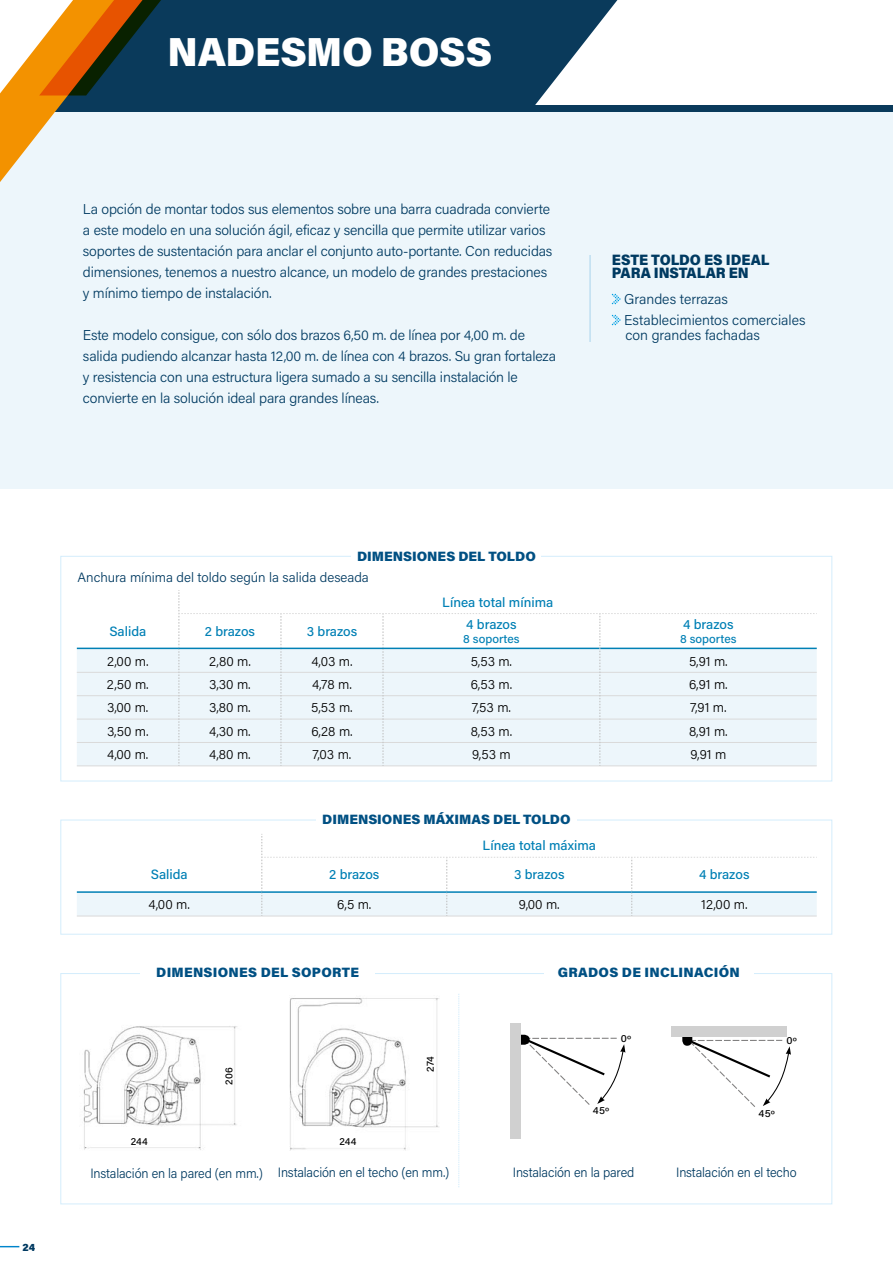
<style>
.page{position:relative;width:893px;height:1263px;background:#fff}
.page>*{position:absolute;margin:0;border:0;box-sizing:border-box;transform-origin:0 0}
.t1{font:900 40.5px "Acumin Pro";letter-spacing:-.01em;color:#fff}
.t2{font:900 15px/13.5px "Acumin Pro";letter-spacing:-.005em;color:#003a61;scale:.95 1}
.t3{font:300 14.25px/21px "Acumin Pro";letter-spacing:-.01em;color:#003a61}
.t4{font:300 13.5px "Acumin Pro";color:#000}
.t5{font:300 13.5px "Acumin Pro";letter-spacing:-.01em;color:#003a61;scale:.95 1}
.t6{font:500 13.5px "Acumin Pro";color:#0080b5}
.t7{font:900 13.5px "Acumin Pro";letter-spacing:.005em;color:#005083}
.t8{font:300 13.5px "Acumin Pro";letter-spacing:-.01em;color:#003a61}
.t9{font:500 12px "Acumin Pro";letter-spacing:.005em;color:#0080b5}
.t10{font:900 10.8px "Acumin Pro";color:#003a61}
.t11{font:500 10.5px "Acumin Pro";color:#000;scale:1.04 1}
.t12{font:500 10.35px "Acumin Pro";color:#000}
</style>
<div class="page">
<svg style="left:0;top:1246px;width:19px;height:1px"></svg>
<img style="left:83px;top:998px;width:356px;height:153px">
<div style="left:0;top:109px;width:893px;height:380px;background:#edf6fb"></div>
<div style="left:60px;top:556px;width:772px;height:225px;border:1px solid #d4edfc"></div>
<div style="left:60px;top:820px;width:772px;height:114px;border:1px solid #d4edfc"></div>
<div style="left:352px;top:551px;width:189px;height:10px;background:#fff"></div>
<div style="left:316px;top:814px;width:260px;height:11px;background:#fff"></div>
<hr style="left:589px;top:255px;width:2px;height:87px;background:#0081c9">
<svg style="left:612px;top:294px;width:9px;height:10px"></svg>
<svg style="left:612px;top:315px;width:9px;height:10px"></svg>
<div style="left:511px;top:1023px;width:10px;height:116px;background:#d0d0d0"></div>
<div style="left:671px;top:1027px;width:116px;height:10px;background:#d0d0d0"></div>
<svg style="left:459px;top:994px;width:1px;height:193px"></svg>
<div style="left:77px;top:649px;width:102px;height:117px;background:#edf6fb"></div>
<hr style="left:77px;top:672px;width:102px;height:1px;background:#dadada">
<hr style="left:77px;top:695px;width:102px;height:1px;background:#dadada">
<hr style="left:77px;top:719px;width:102px;height:1px;background:#dadada">
<hr style="left:77px;top:742px;width:102px;height:1px;background:#dadada">
<hr style="left:77px;top:766px;width:102px;height:1px;background:#dadada">
<hr style="left:179px;top:766px;width:102px;height:1px;background:#dadada">
<hr style="left:281px;top:766px;width:102px;height:1px;background:#dadada">
<hr style="left:383px;top:766px;width:217px;height:1px;background:#dadada">
<hr style="left:600px;top:766px;width:217px;height:1px;background:#dadada">
<hr style="left:77px;top:648px;width:102px;height:1px;background:#0080b5">
<svg style="left:179px;top:590px;width:638px;height:176px"></svg>
<hr style="left:77px;top:916px;width:185px;height:1px;background:#dadada">
<hr style="left:262px;top:916px;width:185px;height:1px;background:#dadada">
<hr style="left:447px;top:916px;width:185px;height:1px;background:#dadada">
<hr style="left:632px;top:916px;width:185px;height:1px;background:#dadada">
<svg style="left:77px;top:834px;width:740px;height:82px"></svg>
<svg style="left:521px;top:1035px;width:104px;height:70px"></svg>
<svg style="left:682px;top:1037px;width:109px;height:70px"></svg>
<div style="left:0;top:105px;width:893px;height:7px;background:#0a3a5b"></div>
<svg style="left:365px;top:0;width:252px;height:105px;fill:#0a3a5b"></svg>
<svg style="left:0;top:0;width:365px;height:182px"></svg>
<h1 class="t1" style="left:167px;top:23px;width:326px">NADESMO BOSS</h1>
<p class="t3" style="left:83px;top:198px;width:471px">La opción de montar todos sus elementos sobre una barra cuadrada convierte a este modelo en una solución ágil, eficaz y sencilla que permite utilizar varios soportes de sustentación para anclar el conjunto auto-portante. Con reducidas dimensiones, tenemos a nuestro alcance, un modelo de grandes prestaciones y mínimo tiempo de instalación.</p>
<p class="t3" style="left:83px;top:324px;width:475px">Este modelo consigue, con sólo dos brazos 6,50 m. de línea por 4,00 m. de salida pudiendo alcanzar hasta 12,00 m. de línea con 4 brazos. Su gran fortaleza y resistencia con una estructura ligera sumado a su sencilla instalación le convierte en la solución ideal para grandes líneas.</p>
<p class="t2" style="left:612px;top:252px;width:167px">ESTE TOLDO ES IDEAL<br>PARA INSTALAR EN</p>
<p class="t3" style="left:624px;top:288px;width:183px">Grandes terrazas<br>Establecimientos comerciales</p>
<p class="t3" style="left:625px;top:324px;width:136px">con grandes fachadas</p>
<p class="t10" style="left:23px;top:1239px;width:14px">24</p>
<p class="t7" style="left:357px;top:546px;width:180px">DIMENSIONES DEL TOLDO</p>
<p class="t8" style="left:78px;top:568px;width:293px">Anchura mínima del toldo según la salida deseada</p>
<p class="t6" style="left:109px;top:621px;width:38px">Salida</p>
<p class="t6" style="left:205px;top:621px;width:52px">2 brazos</p>
<p class="t6" style="left:307px;top:621px;width:52px">3 brazos</p>
<p class="t6" style="left:442px;top:593px;width:113px">Línea total mínima</p>
<p class="t6" style="left:466px;top:614px;width:52px">4 brazos</p>
<p class="t9" style="left:463px;top:630px;width:58px">8 soportes</p>
<p class="t6" style="left:683px;top:614px;width:52px">4 brazos</p>
<p class="t9" style="left:680px;top:630px;width:58px">8 soportes</p>
<p class="t4" style="left:107px;top:651px;width:43px">2,00 m.</p>
<p class="t4" style="left:209px;top:651px;width:43px">2,80 m.</p>
<p class="t4" style="left:311px;top:651px;width:43px">4,03 m.</p>
<p class="t4" style="left:471px;top:651px;width:43px">5,53 m.</p>
<p class="t4" style="left:689px;top:651px;width:40px">5,91 m.</p>
<p class="t4" style="left:107px;top:675px;width:43px">2,50 m.</p>
<p class="t4" style="left:209px;top:675px;width:43px">3,30 m.</p>
<p class="t4" style="left:312px;top:675px;width:41px">4,78 m.</p>
<p class="t4" style="left:471px;top:675px;width:43px">6,53 m.</p>
<p class="t4" style="left:689px;top:675px;width:40px">6,91 m.</p>
<p class="t4" style="left:107px;top:698px;width:43px">3,00 m.</p>
<p class="t4" style="left:209px;top:698px;width:43px">3,80 m.</p>
<p class="t4" style="left:311px;top:698px;width:43px">5,53 m.</p>
<p class="t4" style="left:472px;top:698px;width:41px">7,53 m.</p>
<p class="t4" style="left:690px;top:698px;width:38px">7,91 m.</p>
<p class="t4" style="left:107px;top:722px;width:43px">3,50 m.</p>
<p class="t4" style="left:209px;top:722px;width:43px">4,30 m.</p>
<p class="t4" style="left:311px;top:722px;width:43px">6,28 m.</p>
<p class="t4" style="left:471px;top:722px;width:43px">8,53 m.</p>
<p class="t4" style="left:689px;top:722px;width:40px">8,91 m.</p>
<p class="t4" style="left:107px;top:745px;width:43px">4,00 m.</p>
<p class="t4" style="left:209px;top:745px;width:43px">4,80 m.</p>
<p class="t4" style="left:313px;top:745px;width:40px">7,03 m.</p>
<p class="t4" style="left:472px;top:745px;width:40px">9,53 m</p>
<p class="t4" style="left:690px;top:745px;width:38px">9,91 m</p>
<p class="t7" style="left:322px;top:810px;width:250px">DIMENSIONES MÁXIMAS DEL TOLDO</p>
<p class="t6" style="left:483px;top:836px;width:115px">Línea total máxima</p>
<p class="t6" style="left:151px;top:865px;width:38px">Salida</p>
<p class="t6" style="left:329px;top:865px;width:52px">2 brazos</p>
<p class="t6" style="left:514px;top:865px;width:52px">3 brazos</p>
<p class="t6" style="left:699px;top:865px;width:52px">4 brazos</p>
<p class="t4" style="left:149px;top:895px;width:43px">4,00 m.</p>
<p class="t4" style="left:337px;top:895px;width:36px">6,5 m.</p>
<p class="t4" style="left:519px;top:895px;width:42px">9,00 m.</p>
<p class="t4" style="left:701px;top:895px;width:48px">12,00 m.</p>
<p class="t7" style="left:156px;top:963px;width:204px">DIMENSIONES DEL SOPORTE</p>
<p class="t7" style="left:558px;top:963px;width:184px">GRADOS DE INCLINACIÓN</p>
<p class="t12" style="left:222px;top:1085px;width:19px;rotate:-90deg">206</p>
<p class="t12" style="left:131px;top:1134px;width:18px">244</p>
<p class="t12" style="left:340px;top:1134px;width:18px">244</p>
<p class="t12" style="left:423px;top:1072px;width:17px;rotate:-90deg">274</p>
<p class="t11" style="left:621px;top:1031px;width:11px">0º</p>
<p class="t11" style="left:786px;top:1033px;width:11px">0º</p>
<p class="t11" style="left:593px;top:1103px;width:17px">45º</p>
<p class="t11" style="left:758px;top:1105px;width:17px">45º</p>
<p class="t5" style="left:90px;top:1163px;width:379px">Instalación en la pared (en mm.) Instalación en el techo (en mm.)</p>
<p class="t5" style="left:513px;top:1163px;width:129px">Instalación en la pared</p>
<p class="t5" style="left:676px;top:1163px;width:128px">Instalación en el techo</p>
</div>
